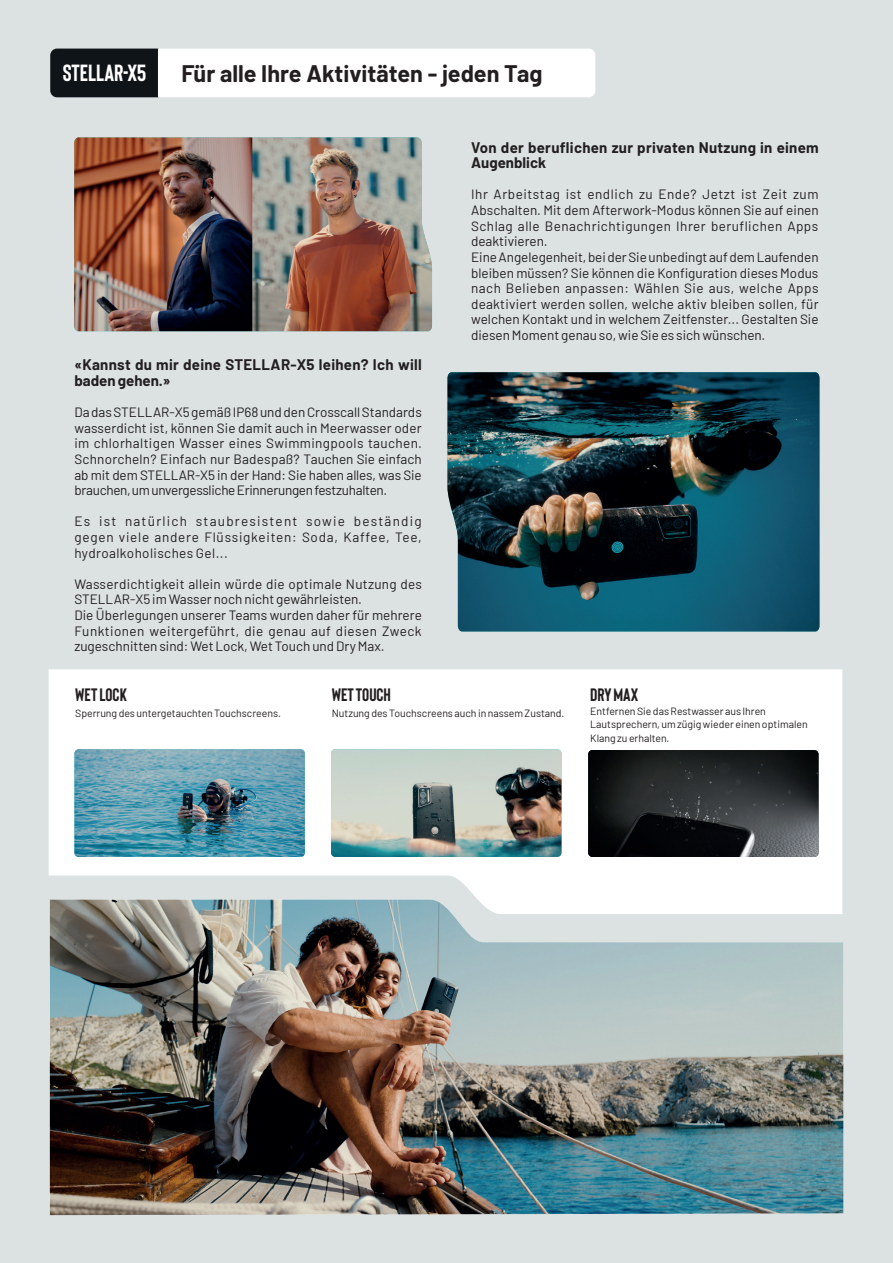
<style>
.page{position:relative;width:893px;height:1263px;background:#dce2e2}
.page>*{position:absolute;margin:0;border:0;box-sizing:border-box;transform-origin:0 0}
.t1{font:700 23.4px "Barlow";color:#231f20}
.t2{font:700 23.4px "Bison";color:#fff}
.t3{font:700 18px "Bison";color:#231f20}
.t4{font:700 15px/15.6px "Barlow";letter-spacing:.02em;color:#231f20}
.t5{font:13.5px/15.6px "Barlow";letter-spacing:.005em;color:#231f20}
.t6{font:10.5px/13.5px "Barlow";color:#231f20}
</style>
<div class="page">
<svg style="left:49px;top:669px;width:793px;height:242px;background:#fbfcfc"></svg>
<img style="left:50px;top:900px;width:793px;height:315px">
<img style="left:74px;top:749px;width:231px;height:108px">
<img style="left:331px;top:749px;width:230px;height:108px">
<img style="left:588px;top:750px;width:231px;height:107px">
<svg style="left:50px;top:49px;width:545px;height:48px;background:#cfd0d1"></svg>
<img style="left:74px;top:137px;width:358px;height:194px">
<img style="left:447px;top:372px;width:372px;height:259px">
<h1 class="t2" style="left:63px;top:58px;width:85px">STELLAR-X5</h1>
<h1 class="t1" style="left:181px;top:56px;width:363px">Für alle Ihre Aktivitäten - jeden Tag</h1>
<p class="t4" style="left:471px;top:138px;width:349px">Von der beruflichen zur privaten Nutzung in einem<br>Augenblick</p>
<p class="t5" style="left:471px;top:186px;width:349px">Ihr Arbeitstag ist endlich zu Ende? Jetzt ist Zeit zum Abschalten. Mit dem Afterwork-Modus können Sie auf einen Schlag alle Benachrichtigungen Ihrer beruflichen Apps deaktivieren.<br>Eine Angelegenheit, bei der Sie unbedingt auf dem Laufenden bleiben müssen? Sie können die Konfiguration dieses Modus nach Belieben anpassen: Wählen Sie aus, welche Apps deaktiviert werden sollen, welche aktiv bleiben sollen, für welchen Kontakt und in welchem Zeitfenster... Gestalten Sie diesen Moment genau so, wie Sie es sich wünschen.</p>
<p class="t4" style="left:74px;top:356px;width:349px">«Kannst du mir deine STELLAR-X5 leihen? Ich will baden gehen.»</p>
<p class="t5" style="left:74px;top:403px;width:349px;text-align:justify">Da das STELLAR-X5 gemäß IP68 und den Crosscall Standards wasserdicht ist, können Sie damit auch in Meerwasser oder im chlorhaltigen Wasser eines Swimmingpools tauchen.<br>Schnorcheln? Einfach nur Badespaß? Tauchen Sie einfach ab mit dem STELLAR-X5 in der Hand: Sie haben alles, was Sie brauchen, um unvergessliche Erinnerungen festzuhalten.</p>
<p class="t5" style="left:74px;top:513px;width:349px;text-align:justify">Es ist natürlich staubresistent sowie beständig gegen viele andere Flüssigkeiten: Soda, Kaffee, Tee, hydroalkoholisches Gel...</p>
<p class="t5" style="left:74px;top:575px;width:349px">Wasserdichtigkeit allein würde die optimale Nutzung des STELLAR-X5 im Wasser noch nicht gewährleisten.<br>Die Überlegungen unserer Teams wurden daher für mehrere Funktionen weitergeführt, die genau auf diesen Zweck zugeschnitten sind: Wet Lock, Wet Touch und Dry Max.</p>
<h2 class="t3" style="left:75px;top:683px;width:53px">WET LOCK</h2>
<p class="t6" style="left:75px;top:705px;width:207px">Sperrung des untergetauchten Touchscreens.</p>
<h2 class="t3" style="left:332px;top:683px;width:61px">WET TOUCH</h2>
<p class="t6" style="left:332px;top:705px;width:234px">Nutzung des Touchscreens auch in nassem Zustand.</p>
<h2 class="t3" style="left:590px;top:684px;width:50px">DRY MAX</h2>
<p class="t6" style="left:590px;top:703px;width:219px">Entfernen Sie das Restwasser aus Ihren<br>Lautsprechern, um zügig wieder einen optimalen<br>Klang zu erhalten.</p>
</div>
